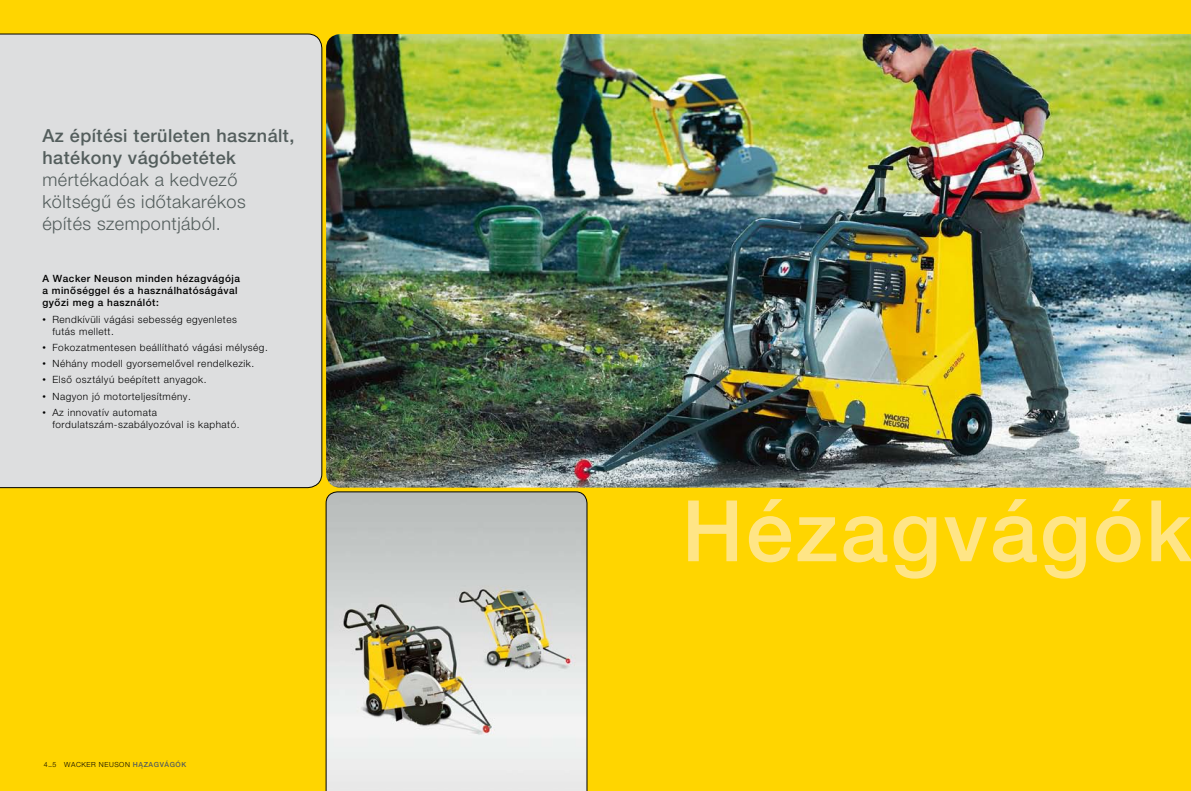
<style>
.page{position:relative;width:1191px;height:791px;background:#ffd500}
.page>*{position:absolute;margin:0;border:0;box-sizing:border-box;transform-origin:0 0}
.t1{font:500 85px "Helvetica Neue CE";letter-spacing:.03em;color:#ffe586}
.t2{font:300 18px/22px "Helvetica Neue CE";letter-spacing:.025em;color:#535d5c}
.t3{font:500 18px/22px "Helvetica Neue CE";letter-spacing:.025em;color:#535d5c}
.t4{font:300 10px/12px "Helvetica Neue CE";letter-spacing:.05em;color:#000}
.t5{font:500 10px/12px "Helvetica Neue CE";letter-spacing:.05em;color:#000}
.t6{font:300 7px "Helvetica Neue CE";letter-spacing:.075em;color:#000}
.s1{font-size:7px}
.s2{font-weight:500;color:#535d5c}
</style>
<div class="page">
<img style="left:326px;top:34px;width:865px;height:454px">
<div style="left:0;top:34px;width:322px;height:454px;background:#dddedf"></div>
<svg style="left:326px;top:492px;width:261px;height:299px;background:#c9cac3"></svg>
<h2 class="t3" style="left:43px;top:125px;width:253px">Az építési területen használt, hatékony vágóbetétek</h2>
<h2 class="t2" style="left:43px;top:169px;width:205px">mértékadóak a kedvezŒ költségı és idŒtakarékos építés szempontjából.</h2>
<p class="t5" style="left:43px;top:273px;width:199px">A Wacker Neuson minden hézagvágója a minŒséggel és a használhatóságával gyŒzi meg a használót:</p>
<p class="t4" style="left:52px;top:313px;width:186px;text-indent:-10px"><span class="s1">•</span> Rendkívüli vágási sebesség egyenletes futás mellett.</p>
<p class="t4" style="left:43px;top:341px;width:227px"><span class="s1">•</span> Fokozatmentesen beállítható vágási mélység.</p>
<p class="t4" style="left:43px;top:357px;width:213px"><span class="s1">•</span> Néhány modell gyorsemelŒvel rendelkezik.</p>
<p class="t4" style="left:43px;top:374px;width:165px"><span class="s1">•</span> ElsŒ osztályú beépített anyagok.</p>
<p class="t4" style="left:43px;top:390px;width:150px"><span class="s1">•</span> Nagyon jó motorteljesítmény.</p>
<p class="t4" style="left:52px;top:406px;width:189px;text-indent:-10px"><span class="s1">•</span> Az innovatív automata fordulatszám-szabályozóval is kapható.</p>
<p class="t6" style="left:44px;top:760px;width:144px">4_5 WACKER NEUSON <span class="s2">HÉZAGVÁGÓK</span></p>
<h1 class="t1" style="left:682px;top:480px;width:511px">Hézagvágók</h1>
</div>
